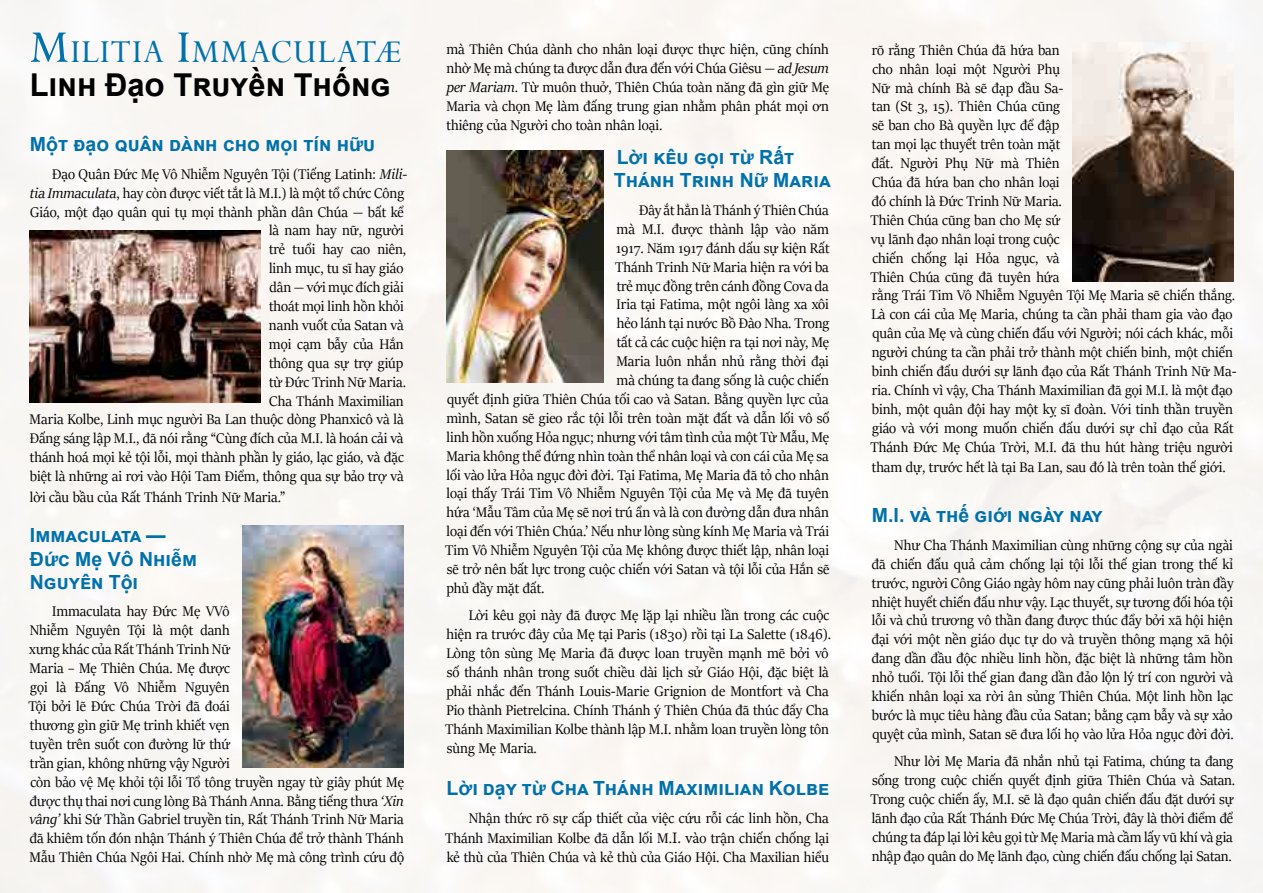
<style>
.page{position:relative;width:1263px;height:893px;background:#f9f7f4}
.page>*{position:absolute;margin:0;border:0;box-sizing:border-box;transform-origin:0 0}
.t1{font:35.7px "Perpetua";letter-spacing:.03em;color:#0071aa}
.t2{font:700 31.5px "Arial";color:#000}
.t3{font:700 19.5px/23.4px "Arial";color:#0071aa}
.t4{font:15.75px/18.9px "Sitka Banner";color:#000}
.s1{font-size:51px}
.s2{font-style:italic}
.s3{font-family:"Adobe Devanagari";font-size:17.25px}
</style>
<div class="page">
<img style="left:243px;top:525px;width:161px;height:242px">
<img style="left:30px;top:231px;width:230px;height:171px">
<img style="left:446px;top:151px;width:158px;height:232px">
<img style="left:1072px;top:43px;width:161px;height:238px">
<h1 class="t1" style="left:30px;top:29px;width:373px"><span class="s1">M</span>ilitia <span class="s1">I</span>mmaculatæ</h1>
<h2 class="t2" style="left:30px;top:63px;width:362px">Linh Đạo Truyền Thống</h2>
<p class="t3" style="left:30px;top:133px;width:347px">Một đạo quân dành cho mọi tín hữu</p>
<p class="t4" style="left:30px;top:164px;width:379px;text-align:right">Đạo Quân Đức Mẹ Vô Nhiễm Nguyên Tội (Tiếng Latinh: <span class="s2">Mili-<br>tia Immaculata</span>, hay còn được viết tắt là M.I.) là một tổ chức Công Giáo, một đạo quân qui tụ mọi thành phần dân Chúa — bất kể là nam hay nữ, người<br>trẻ tuổi hay cao niên,<br>linh mục, tu sĩ hay giáo<br>dân — với mục đích giải<br>thoát mọi linh hồn khỏi<br>nanh vuốt của Satan và<br>mọi cạm bẫy của Hắn<br>thông qua sự trợ giúp<br>từ Đức Trinh Nữ Maria.<br>Cha Thánh Maximilian<br>Maria Kolbe, Linh mục người Ba Lan thuộc dòng Phanxicô và là Đấng sáng lập M.I., đã nói rằng “Cùng đích của M.I. là hoán cải và thánh hoá mọi kẻ tội lỗi, mọi thành phần ly giáo, lạc giáo, và đặc biệt là những ai rơi vào Hội Tam Điểm, thông qua sự bảo trợ và</p>
<p class="t4" style="left:30px;top:487px;width:257px">lời cầu bầu của Rất Thánh Trinh Nữ Maria.”</p>
<p class="t3" style="left:30px;top:524px;width:169px">Immaculata —<br>Đức Mẹ Vô Nhiễm<br>Nguyên Tội</p>
<p class="t4" style="left:28px;top:602px;width:377px;text-indent:24px">Immaculata hay Đức Mẹ VVô<br>Nhiễm Nguyên Tội là một danh<br>xưng khác của Rất Thánh Trinh Nữ<br>Maria – Mẹ Thiên Chúa. Mẹ được<br>gọi là Đấng Vô Nhiễm Nguyên<br>Tội bởi lẽ Đức Chúa Trời đã đoái<br>thương gìn giữ Mẹ trinh khiết vẹn<br>tuyền trên suốt con đường lữ thứ<br>trần gian, không những vậy Người<br>còn bảo vệ Mẹ khỏi tội lỗi Tổ tông truyền ngay từ giây phút Mẹ được thụ thai nơi cung lòng Bà Thánh Anna. Bằng tiếng thưa <span class="s2">‘Xin vâng’</span> khi Sứ Thần Gabriel truyền tin, Rất Thánh Trinh Nữ Maria đã khiêm tốn đón nhận Thánh ý Thiên Chúa để trở thành Thánh Mẫu Thiên Chúa Ngôi Hai. Chính nhờ Mẹ mà công trình cứu độ</p>
<p class="t4" style="left:446px;top:40px;width:384px;text-align:justify">mà Thiên Chúa dành cho nhân loại được thực hiện, cũng chính nhờ Mẹ mà chúng ta được dẫn đưa đến với Chúa Giêsu — <span class="s2">ad Jesum per Mariam</span>. Từ muôn thuở, Thiên Chúa toàn năng đã gìn giữ Mẹ Maria và chọn Mẹ làm đấng trung gian nhằm phân phát mọi ơn thiêng của Người cho toàn nhân loại.</p>
<p class="t4" style="left:870px;top:40px;width:368px">rõ rằng Thiên Chúa đã hứa ban<br>cho nhân loại một Người Phụ<br>Nữ mà chính Bà sẽ đạp đầu Sa-<br>tan (St 3, 15). Thiên Chúa cũng<br>sẽ ban cho Bà quyền lực để đập<br>tan mọi lạc thuyết trên toàn mặt<br>đất. Người Phụ Nữ mà Thiên<br>Chúa đã hứa ban cho nhân loại<br>đó chính là Đức Trinh Nữ Maria.<br>Thiên Chúa cũng ban cho Mẹ sứ<br>vụ lãnh đạo nhân loại trong cuộc<br>chiến chống lại Hỏa ngục, và<br>Thiên Chúa cũng đã tuyên hứa<br>rằng Trái Tim Vô Nhiễm Nguyên Tội Mẹ Maria sẽ chiến thắng.<br>Là con cái của Mẹ Maria, chúng ta cần phải tham gia vào đạo quân của Mẹ và cùng chiến đấu với Người; nói cách khác, mỗi người chúng ta cần phải trở thành một chiến binh, một chiến binh chiến đấu dưới sự lãnh đạo của Rất Thánh Trinh Nữ Ma&shy;ria. Chính vì vậy, Cha Thánh Maximilian đã gọi M.I. là một đạo binh, một quân đội hay một kỵ sĩ đoàn. Với tinh thần truyền giáo và với mong muốn chiến đấu dưới sự chỉ đạo của Rất Thánh Đức Mẹ Chúa Trời, M.I. đã thu hút hàng triệu người</p>
<p class="t4" style="left:872px;top:457px;width:356px">tham dự, trước hết là tại Ba Lan, sau đó là trên toàn thế giới.</p>
<p class="t3" style="left:872px;top:504px;width:232px">M.I. và thế giới ngày nay</p>
<p class="t4" style="left:872px;top:535px;width:364px;text-align:justify;text-indent:22px">Như Cha Thánh Maximilian cùng những cộng sự của ngài đã chiến đấu quả cảm chống lại tội lỗi thế gian trong thế kỉ trước, người Công Giáo ngày hôm nay cũng phải luôn tràn đầy nhiệt huyết chiến đấu như vậy. Lạc thuyết, sự tương đối hóa tội lỗi và chủ trương vô thần đang được thúc đẩy bởi xã hội hiện đại với một nền giáo dục tự do và truyền thông mạng xã hội đang dần đầu độc nhiều linh hồn, đặc biệt là những tâm hồn nhỏ tuổi. Tội lỗi thế gian đang dần đảo lộn lý trí con người và khiến nhân loại xa rời ân sủng Thiên Chúa. Một linh hồn lạc bước là mục tiêu hàng đầu của Satan; bằng cạm bẫy và sự xảo quyệt của mình, Satan sẽ đưa lối họ vào lửa Hỏa ngục đời đời.</p>
<p class="t4" style="left:870px;top:751px;width:366px;text-indent:24px">Như lời Mẹ Maria đã nhắn nhủ tại Fatima, chúng ta đang sống trong cuộc chiến quyết định giữa Thiên Chúa và Satan.<br>Trong cuộc chiến ấy, M.I. sẽ là đạo quân chiến đấu đặt dưới sự lãnh đạo của Rất Thánh Đức Mẹ Chúa Trời, đây là thời điểm để chúng ta đáp lại lời kêu gọi từ Mẹ Maria mà cầm lấy vũ khí và gia nhập đạo quân do Mẹ lãnh đạo, cùng chiến đấu chống lại Satan.</p>
<p class="t3" style="left:614px;top:146px;width:218px">Lời kêu gọi từ Rất<br>Thánh Trinh Nữ Maria</p>
<p class="t4" style="left:639px;top:200px;width:191px">Đây ắt hẳn là Thánh ý Thiên Chúa</p>
<p class="t4" style="left:617px;top:219px;width:214px">mà M.I. được thành lập vào năm</p>
<p class="t4" style="left:616px;top:238px;width:215px">1917. Năm 1917 đánh dấu sự kiện Rất</p>
<p class="t4" style="left:615px;top:257px;width:215px">Thánh Trinh Nữ Maria hiện ra với ba</p>
<p class="t4" style="left:617px;top:276px;width:214px">trẻ mục đồng trên cánh đồng Cova da</p>
<p class="t4" style="left:616px;top:294px;width:214px">Iria tại Fatima, một ngôi làng xa xôi</p>
<p class="t4" style="left:617px;top:313px;width:214px">hẻo lánh tại nước Bồ Đào Nha. Trong</p>
<p class="t4" style="left:617px;top:332px;width:214px">tất cả các cuộc hiện ra tại nơi này, Mẹ</p>
<p class="t4" style="left:616px;top:351px;width:214px">Maria luôn nhắn nhủ rằng thời đại</p>
<p class="t4" style="left:617px;top:370px;width:214px">mà chúng ta đang sống là cuộc chiến</p>
<p class="t4" style="left:447px;top:389px;width:383px">quyết định giữa Thiên Chúa tối cao và Satan. Bằng quyền lực của</p>
<p class="t4" style="left:446px;top:408px;width:384px">mình, Satan sẽ gieo rắc tội lỗi trên toàn mặt đất và dẫn lối vô số</p>
<p class="t4" style="left:447px;top:427px;width:384px">linh hồn xuống Hỏa ngục; nhưng với tâm tình của một Từ Mẫu, Mẹ</p>
<p class="t4" style="left:446px;top:446px;width:384px">Maria không thể đứng nhìn toàn thể nhân loại và con cái của Mẹ sa</p>
<p class="t4" style="left:447px;top:465px;width:384px">lối vào lửa Hỏa ngục đời đời. Tại Fatima, Mẹ Maria đã tỏ cho nhân</p>
<p class="t4" style="left:447px;top:483px;width:384px">loại thấy Trái Tim Vô Nhiễm Nguyên Tội của Mẹ và Mẹ đã tuyên</p>
<p class="t4" style="left:447px;top:502px;width:384px">hứa ‘Mẫu Tâm của Mẹ sẽ nơi trú ẩn và là con đường dẫn đưa nhân</p>
<p class="t4" style="left:447px;top:521px;width:384px">loại đến với Thiên Chúa.’ Nếu như lòng sùng kính Mẹ Maria và Trái</p>
<p class="t4" style="left:445px;top:540px;width:385px">Tim Vô Nhiễm Nguyên Tội của Mẹ không được thiết lập, nhân loại</p>
<p class="t4" style="left:447px;top:559px;width:384px">sẽ trở nên bất lực trong cuộc chiến với Satan và tội lỗi của Hắn sẽ</p>
<p class="t4" style="left:446px;top:578px;width:100px">phủ đầy mặt đất.</p>
<p class="t4" style="left:445px;top:605px;width:388px;text-indent:24px">Lời kêu gọi này đã được Mẹ lặp lại nhiều lần trong các cuộc hiện ra trước đây của Mẹ tại Paris (1830) rồi tại La Salette (1846).<br>Lòng tôn sùng Mẹ Maria đã được loan truyền mạnh mẽ bởi vô số thánh nhân trong suốt chiều dài lịch sử Giáo Hội, đặc biệt là phải nhắc đến Thánh Louis-Marie Grignion de Montfort và Cha Pio thành Pietrelcina. Chính Thánh ý Thiên Chúa đã thúc đẩy Cha Thánh Maximilian Kolbe thành lập M.I. nhằm loan truyền lòng tôn sùng Mẹ Maria.</p>
<p class="t3" style="left:447px;top:777px;width:384px">Lời dạy từ Cha Thánh Maximilian Kolbe</p>
<p class="t4" style="left:445px;top:807px;width:385px;line-height:20.7px;text-align:right">Nhận thức rõ sự cấp thiết của việc cứu rỗi các linh hồn, Cha<br>Thánh Maximilian Kolbe đã dẫn lối M.<span class="s3">I. và</span>o trận chiế<span class="s3">n</span> chống lại</p>
<p class="t4" style="left:447px;top:847px;width:384px">kẻ thù của Thiên Chúa và kẻ thù của Giáo Hội. Cha Maxilian hiểu</p>
</div>
